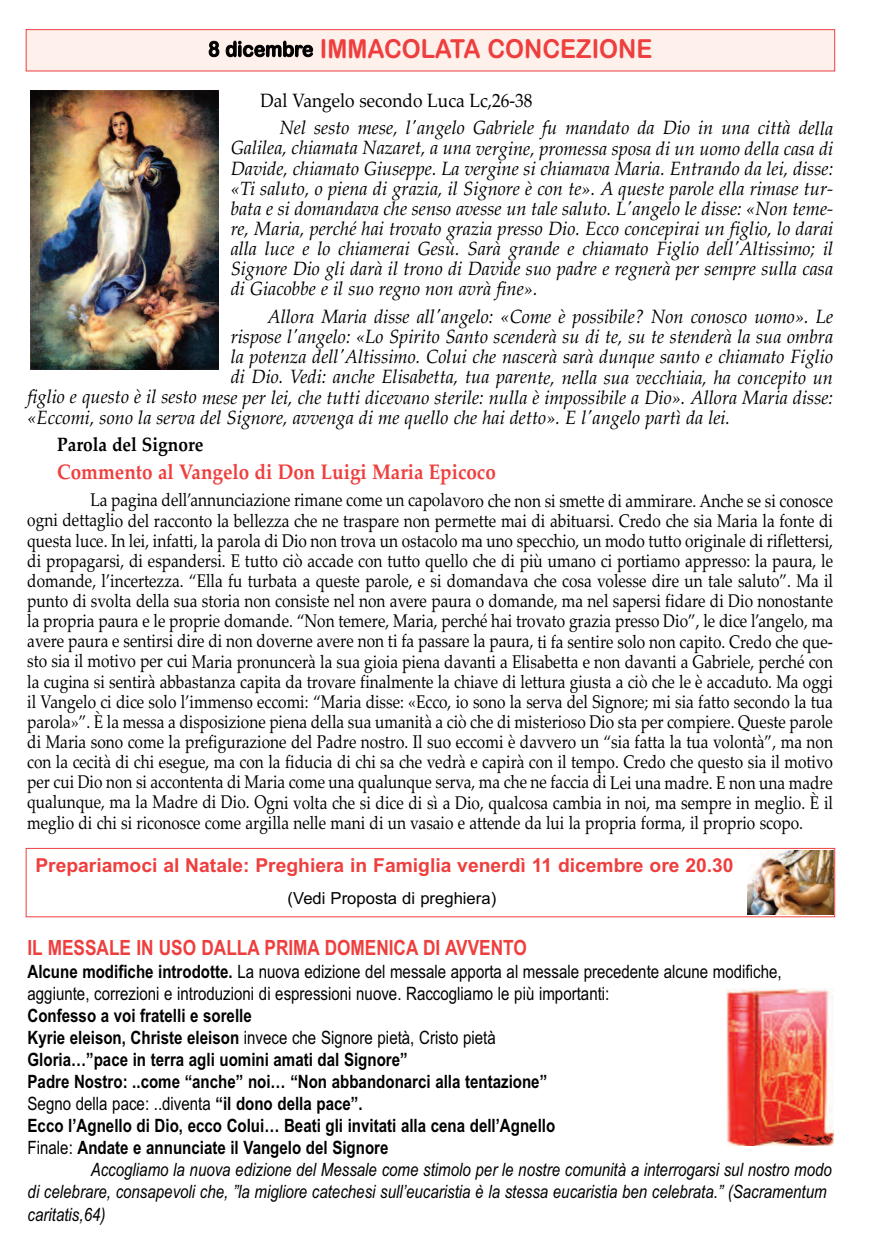
<style>
.page{position:relative;width:874px;height:1241px;background:#fff}
.page>*{position:absolute;margin:0;border:0;box-sizing:border-box;transform-origin:0 0}
.t1{font:26.25px "Arial Rounded MT Bold";color:#ee3f3e;scale:.91 1}
.t2{font:700 21px "Arial Narrow";color:#ee3f3e}
.t3{font:700 21px "Palatino Linotype";color:#ee3f3e;scale:.9 1}
.t4{font:italic 19.25px/20.1px "Palatino Linotype";color:#020102;text-align:justify;scale:.95 1}
.t5{font:700 19.25px "Arial";color:#ee3f3e}
.t6{font:19.25px "Palatino Linotype";color:#020102;scale:.9 1}
.t7{font:700 19.25px "Palatino Linotype";color:#020102;scale:.9 1}
.t8{font:18.38px/20.1px "Palatino Linotype";color:#020102;text-align:justify;scale:.84 1}
.t9{font:700 18.38px/22.1px "Arial Narrow";color:#020102}
.t10{font:italic 18.38px/22.1px "Arial Narrow";color:#020102}
.t11{font:18.38px/22.1px "Arial Narrow";color:#020102}
.t12{font:16.62px "Arial";color:#020102}
.s1{font-size:21px;color:#020102}
.s2{font-weight:700}
.s3{font-weight:400}
</style>
<div class="page">
<div style="left:27px;top:30px;width:806px;height:41px;background:#fef0eb"></div>
<div style="left:26px;top:29px;width:808px;height:42px;border:1px solid #ee3f3e"></div>
<img style="left:31px;top:91px;width:187px;height:278px">
<div style="left:26px;top:847px;width:808px;height:70px;border:1px solid #ee3f3e"></div>
<img style="left:747px;top:850px;width:85px;height:64px">
<img style="left:726px;top:988px;width:106px;height:157px">
<h1 class="t1" style="left:208px;top:33px;width:489px"><span class="s1">8 dicembre</span> IMMACOLATA CONCEZIONE</h1>
<p class="t6" style="left:260px;top:89px;width:303px">Dal Vangelo secondo Luca Lc,26-38</p>
<p class="t4" style="left:230px;top:118px;width:635px;text-indent:49px">Nel sesto mese, l'angelo Gabriele fu mandato da Dio in una città della Galilea, chiamata Nazaret, a una vergine, promessa sposa di un uomo della casa di Davide, chiamato Giuseppe. La vergine si chiamava Maria. Entrando da lei, disse: «Ti saluto, o piena di grazia, il Signore è con te». A queste parole ella rimase tur&shy;bata e si domandava che senso avesse un tale saluto. L'angelo le disse: «Non teme&shy;re, Maria, perché hai trovato grazia presso Dio. Ecco concepirai un figlio, lo darai alla luce e lo chiamerai Gesù. Sarà grande e chiamato Figlio dell'Altissimo; il Signore Dio gli darà il trono di Davide suo padre e regnerà per sempre sulla casa di Giacobbe e il suo regno non avrà fine».</p>
<p class="t4" style="left:267px;top:306px;width:596px">Allora Maria disse all'angelo: «Come è possibile? Non conosco uomo». Le</p>
<p class="t4" style="left:230px;top:326px;width:635px">rispose l'angelo: «Lo Spirito Santo scenderà su di te, su te stenderà la sua ombra</p>
<p class="t4" style="left:230px;top:346px;width:635px">la potenza dell'Altissimo. Colui che nascerà sarà dunque santo e chiamato Figlio</p>
<p class="t4" style="left:230px;top:367px;width:635px">di Dio. Vedi: anche Elisabetta, tua parente, nella sua vecchiaia, ha concepito un</p>
<p class="t4" style="left:27px;top:387px;width:849px">figlio e questo è il sesto mese per lei, che tutti dicevano sterile: nulla è impossibile a Dio». Allora Maria disse:</p>
<p class="t4" style="left:27px;top:407px;width:741px">«Eccomi, sono la serva del Signore, avvenga di me quello che hai detto». E l'angelo partì da lei.</p>
<p class="t7" style="left:57px;top:433px;width:164px">Parola del Signore</p>
<p class="t3" style="left:57px;top:459px;width:488px">Commento al Vangelo di Don Luigi Maria Epicoco</p>
<p class="t8" style="left:27px;top:490px;width:960px;text-indent:63px">La pagina dell’annunciazione rimane come un capolavoro che non si smette di ammirare. Anche se si conosce ogni dettaglio del racconto la bellezza che ne traspare non permette mai di abituarsi. Credo che sia Maria la fonte di questa luce. In lei, infatti, la parola di Dio non trova un ostacolo ma uno specchio, un modo tutto originale di riflettersi, di propagarsi, di espandersi. E tutto ciò accade con tutto quello che di più umano ci portiamo appresso: la paura, le domande, l’incertezza. “Ella fu turbata a queste parole, e si domandava che cosa volesse dire un tale saluto”. Ma il punto di svolta della sua storia non consiste nel non avere paura o domande, ma nel sapersi fidare di Dio nonostante la propria paura e le proprie domande. “Non temere, Maria, perché hai trovato grazia presso Dio”, le dice l’angelo, ma avere paura e sentirsi dire di non doverne avere non ti fa passare la paura, ti fa sentire solo non capito. Credo che que&shy;sto sia il motivo per cui Maria pronuncerà la sua gioia piena davanti a Elisabetta e non davanti a Gabriele, perché con la cugina si sentirà abbastanza capita da trovare finalmente la chiave di lettura giusta a ciò che le è accaduto. Ma oggi il Vangelo ci dice solo l’immenso eccomi: “Maria disse: «Ecco, io sono la serva del Signore; mi sia fatto secondo la tua parola»”. È la messa a disposizione piena della sua umanità a ciò che di misterioso Dio sta per compiere. Queste parole di Maria sono come la prefigurazione del Padre nostro. Il suo eccomi è davvero un “sia fatta la tua volontà”, ma non con la cecità di chi esegue, ma con la fiducia di chi sa che vedrà e capirà con il tempo. Credo che questo sia il motivo per cui Dio non si accontenta di Maria come una qualunque serva, ma che ne faccia di Lei una madre. E non una madre qualunque, ma la Madre di Dio. Ogni volta che si dice di sì a Dio, qualcosa cambia in noi, ma sempre in meglio. È il meglio di chi si riconosce come argilla nelle mani di un vasaio e attende da lui la propria forma, il proprio scopo.</p>
<p class="t5" style="left:35px;top:853px;width:699px">Prepariamoci al Natale: Preghiera in Famiglia venerdì 11 dicembre ore 20.30</p>
<p class="t12" style="left:287px;top:887px;width:210px">(Vedi Proposta di preghiera)</p>
<p class="t2" style="left:27px;top:934px;width:500px">IL MESSALE IN USO DALLA PRIMA DOMENICA DI AVVENTO</p>
<p class="t11" style="left:27px;top:960px;width:755px"><span class="s2">Alcune modifiche introdotte.</span> La nuova edizione del messale apporta al messale precedente alcune modifiche, aggiunte, correzioni e introduzioni di espressioni nuove. Raccogliamo le più importanti:</p>
<p class="t9" style="left:27px;top:1004px;width:529px">Confesso a voi fratelli e sorelle<br>Kyrie eleison, Christe eleison <span class="s3">invece che Signore pietà, Cristo pietà </span>Gloria…”pace in terra agli uomini amati dal Signore”<br>Padre Nostro: ..come “anche” noi… “Non abbandonarci alla tentazione” <span class="s3">Segno della pace: ..diventa</span> “il dono della pace”.<br>Ecco l’Agnello di Dio, ecco Colui… Beati gli invitati alla cena dell’Agnello <span class="s3">Finale:</span> Andate e annunciate il Vangelo del Signore</p>
<p class="t10" style="left:28px;top:1158px;width:805px;text-indent:63px">Accogliamo la nuova edizione del Messale come stimolo per le nostre comunità a interrogarsi sul nostro modo di celebrare, consapevoli che, ”la migliore catechesi sull’eucaristia è la stessa eucaristia ben celebrata.” (Sacramentum caritatis,64)</p>
</div>
